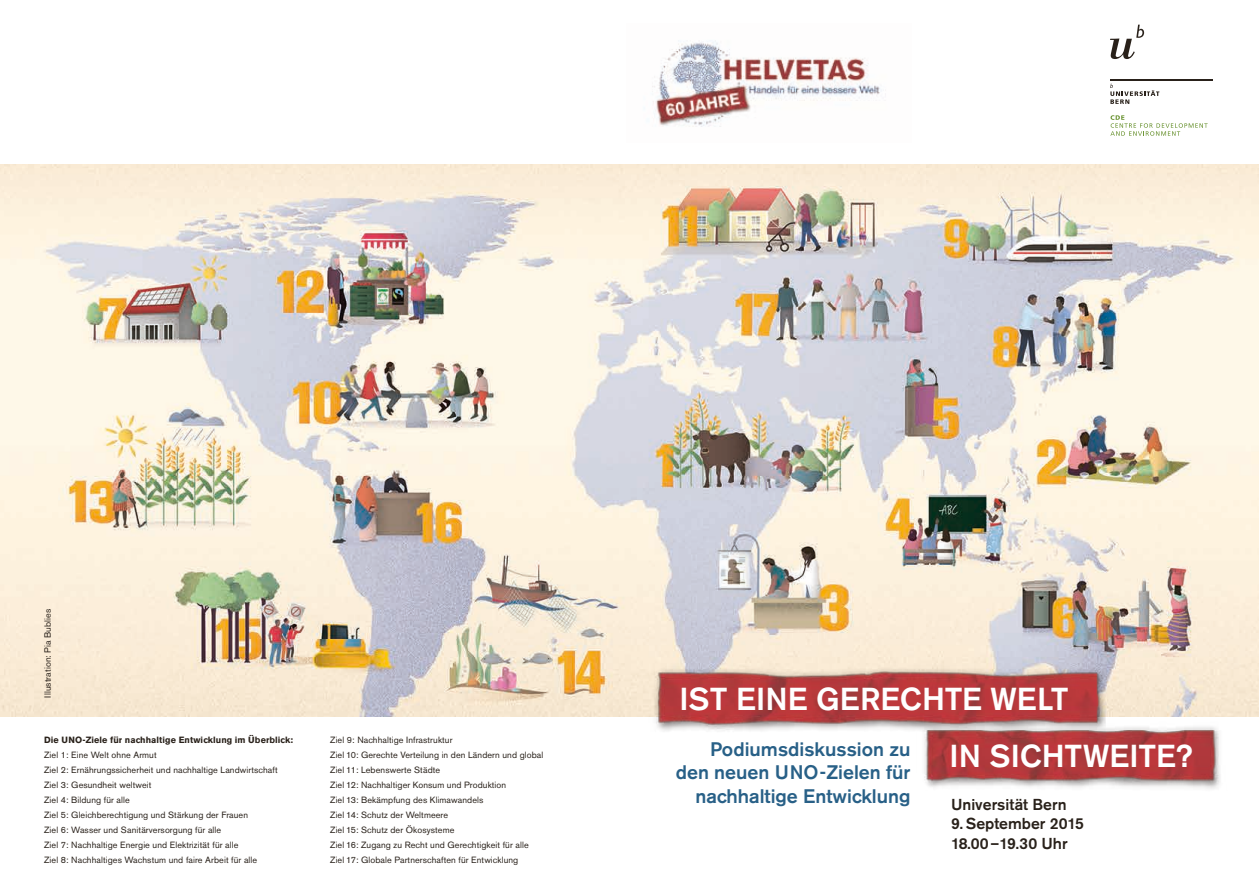
<style>
.page{position:relative;width:1259px;height:893px;background:#fff}
.page>*{position:absolute;margin:0;border:0;box-sizing:border-box;transform-origin:0 0}
.t1{font:500 31.5px/56.6px "Akzidenz Grotesk BE";letter-spacing:.005em;color:#fff}
.t2{font:500 19.5px/23.4px "Akzidenz Grotesk BE";color:#286087;text-align:right}
.t3{font:500 15.75px/19.5px "Akzidenz Grotesk BE";color:#29211a}
.t4{font:9px/15px "Akzidenz Grotesk BE";letter-spacing:.01em;color:#29211a}
.t5{font:700 9px "Akzidenz Grotesk BE";letter-spacing:.01em;color:#29211a}
</style>
<div class="page">
<img style="left:0;top:165px;width:1259px;height:552px">
<img style="left:615px;top:656px;width:490px;height:75px">
<img style="left:881px;top:697px;width:378px;height:92px">
<svg style="left:1110px;top:25px;width:34px;height:34px"></svg>
<hr style="left:1110px;top:79px;width:102px;height:1px;background:#29211a">
<svg style="left:1110px;top:84px;width:49px;height:20px"></svg>
<svg style="left:1110px;top:115px;width:97px;height:21px"></svg>
<img style="left:652px;top:40px;width:230px;height:87px">
<p class="t4" style="left:40px;top:697px;width:90px;rotate:-90deg">Illustration: Pia Bublies</p>
<p class="t5" style="left:44px;top:735px;width:250px">Die UNO-Ziele für nachhaltige Entwicklung im Überblick:</p>
<p class="t4" style="left:44px;top:747px;width:235px">Ziel 1: Eine Welt ohne Armut<br>Ziel 2: Ernährungssicherheit und nachhaltige Landwirtschaft Ziel 3: Gesundheit weltweit<br>Ziel 4: Bildung für alle<br>Ziel 5: Gleichberechtigung und Stärkung der Frauen<br>Ziel 6: Wasser und Sanitärversorgung für alle<br>Ziel 7: Nachhaltige Energie und Elektrizität für alle<br>Ziel 8: Nachhaltiges Wachstum und faire Arbeit für alle</p>
<h1 class="t1" style="left:949px;top:670px;width:245px;text-indent:-270px">IST EINE GERECHTE WELT<br>IN SICHTWEITE?</h1>
<h3 class="t3" style="left:951px;top:794px;width:117px">Universität Bern</h3>
<h3 class="t3" style="left:951px;top:814px;width:135px">9. September 2015<br>18.00–19.30 Uhr</h3>
<p class="t4" style="left:330px;top:732px;width:215px">Ziel 9: Nachhaltige Infrastruktur<br>Ziel 10: Gerechte Verteilung in den Ländern und global Ziel 11: Lebenswerte Städte<br>Ziel 12: Nachhaltiger Konsum und Produktion<br>Ziel 13: Bekämpfung des Klimawandels<br>Ziel 14: Schutz der Weltmeere<br>Ziel 15: Schutz der Ökosysteme<br>Ziel 16: Zugang zu Recht und Gerechtigkeit für alle Ziel 17: Globale Partnerschaften für Entwicklung</p>
<h2 class="t2" style="left:675px;top:737px;width:236px">Podiumsdiskussion zu den neuen UNO-Zielen für nachhaltige Entwicklung</h2>
</div>
